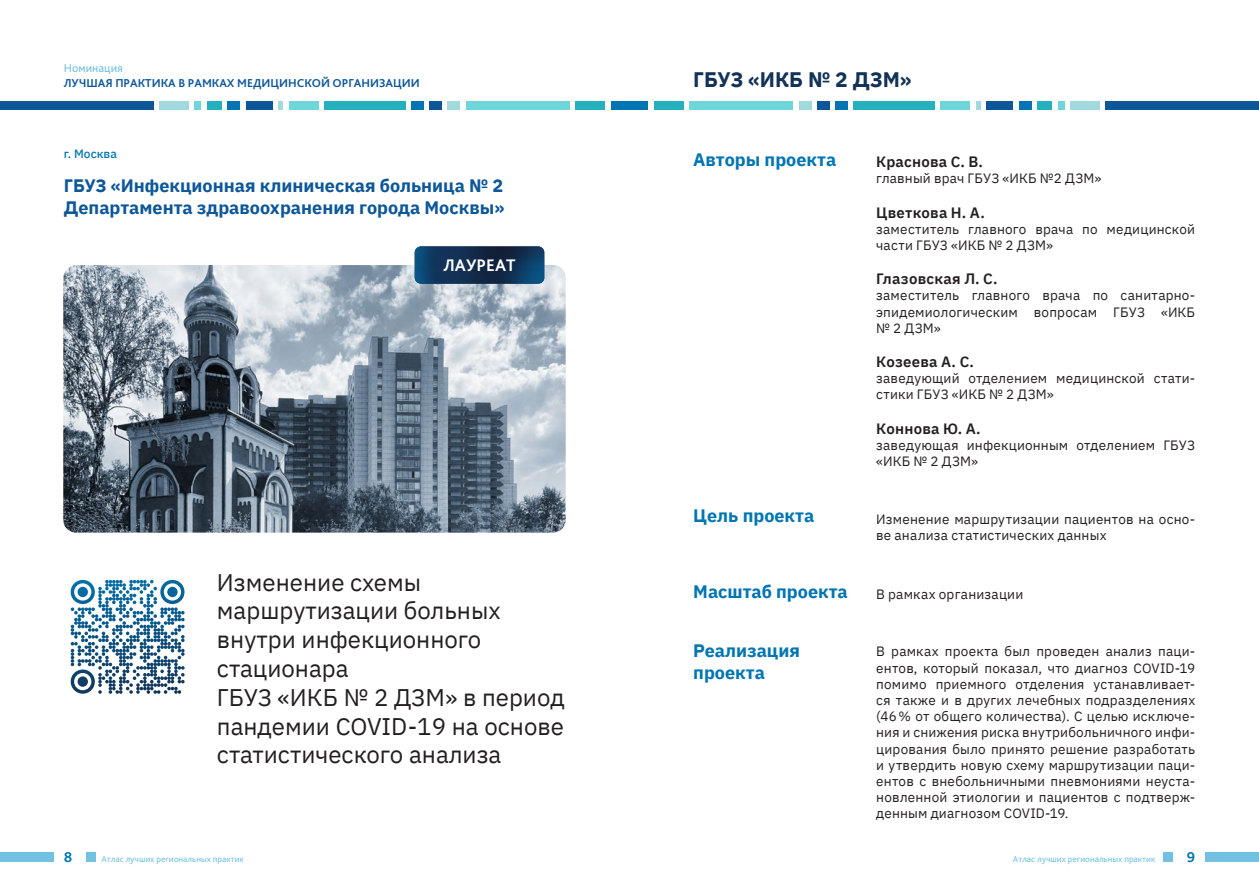
<style>
.page{position:relative;width:1259px;height:893px;background:#fff}
.page>*{position:absolute;margin:0;border:0;box-sizing:border-box;transform-origin:0 0}
.t1{font:24px/28.8px "IBM Plex Sans";color:#231f20}
.clinic_big_name{font:700 21px "IBM Plex Sans";color:#123357}
.zag1{font:700 18px/21.6px "IBM Plex Sans";color:#0d5799}
.blue_text{font:700 18px/21.6px "IBM Plex Sans";color:#0075b3}
.t2{font:700 17.55px "Bliss Pro";color:#fff}
.text{font:600 15px "IBM Plex Sans";letter-spacing:.015em;color:#231f20}
.t3{font:700 15px "Bliss Pro";color:#0075b3}
.text-2{font:13.5px/16.2px "IBM Plex Sans";letter-spacing:.015em;color:#231f20}
.t4{font:700 12px "Bliss Pro";color:#0d5799}
.t5{font:12px "Bliss Pro";color:#73c1e0}
.t6{font:500 12px "IBM Plex Sans";color:#0075b3}
.t7{font:9px "Bliss Pro";color:#73c1e0}
</style>
<div class="page">
<div style="left:0;top:852px;width:54px;height:10px;background:#73c1e0"></div>
<div style="left:86px;top:852px;width:10px;height:10px;background:#73c1e0"></div>
<div style="left:1205px;top:852px;width:54px;height:10px;background:#73c1e0"></div>
<div style="left:1163px;top:852px;width:9px;height:10px;background:#73c1e0"></div>
<div style="left:0;top:101px;width:153px;height:8px;background:#0d5799"></div>
<div style="left:159px;top:101px;width:29px;height:8px;background:#a1d9de"></div>
<div style="left:289px;top:101px;width:29px;height:8px;background:#6ed6d9"></div>
<div style="left:576px;top:101px;width:29px;height:8px;background:#24b0bd"></div>
<div style="left:324px;top:101px;width:81px;height:8px;background:#24b0bd"></div>
<div style="left:466px;top:101px;width:104px;height:8px;background:#6ed6d9"></div>
<div style="left:278px;top:101px;width:5px;height:8px;background:#a1d9de"></div>
<div style="left:194px;top:101px;width:7px;height:8px;background:#6ed6d9"></div>
<div style="left:207px;top:101px;width:15px;height:8px;background:#24b0bd"></div>
<div style="left:228px;top:101px;width:12px;height:8px;background:#0075b3"></div>
<div style="left:411px;top:101px;width:13px;height:8px;background:#0075b3"></div>
<div style="left:611px;top:101px;width:18px;height:8px;background:#0075b3"></div>
<div style="left:429px;top:101px;width:13px;height:8px;background:#0d5799"></div>
<div style="left:448px;top:101px;width:12px;height:8px;background:#a1d9de"></div>
<div style="left:246px;top:101px;width:26px;height:8px;background:#0d5799"></div>
<div style="left:1105px;top:101px;width:154px;height:8px;background:#0d5799"></div>
<div style="left:1070px;top:101px;width:29px;height:8px;background:#a1d9de"></div>
<div style="left:941px;top:101px;width:29px;height:8px;background:#6ed6d9"></div>
<div style="left:654px;top:101px;width:29px;height:8px;background:#24b0bd"></div>
<div style="left:853px;top:101px;width:82px;height:8px;background:#24b0bd"></div>
<div style="left:689px;top:101px;width:104px;height:8px;background:#6ed6d9"></div>
<svg style="left:976px;top:101px;width:4px;height:8px"></svg>
<div style="left:1058px;top:101px;width:6px;height:8px;background:#6ed6d9"></div>
<div style="left:1037px;top:101px;width:15px;height:8px;background:#24b0bd"></div>
<div style="left:1019px;top:101px;width:12px;height:8px;background:#0075b3"></div>
<div style="left:835px;top:101px;width:12px;height:8px;background:#0075b3"></div>
<div style="left:629px;top:101px;width:19px;height:8px;background:#0075b3"></div>
<div style="left:817px;top:101px;width:12px;height:8px;background:#0d5799"></div>
<div style="left:799px;top:101px;width:12px;height:8px;background:#a1d9de"></div>
<div style="left:986px;top:101px;width:27px;height:8px;background:#0d5799"></div>
<img style="left:63px;top:265px;width:503px;height:268px">
<svg style="left:70px;top:579px;width:115px;height:115px"></svg>
<img style="left:415px;top:246px;width:129px;height:38px">
<p class="t5" style="left:64px;top:61px;width:61px">Номинация</p>
<p class="t4" style="left:64px;top:75px;width:357px">ЛУЧШАЯ ПРАКТИКА В РАМКАХ МЕДИЦИНСКОЙ ОРГАНИЗАЦИИ</p>
<p class="clinic_big_name" style="left:693px;top:63px;width:220px">ГБУЗ «ИКБ № 2 ДЗМ»</p>
<p class="t6" style="left:64px;top:145px;width:55px">г. Москва</p>
<p class="zag1" style="left:64px;top:174px;width:442px">ГБУЗ «Инфекционная клиническая больница № 2<br>Департамента здравоохранения города Москвы»</p>
<p class="t2" style="left:443px;top:255px;width:74px">ЛАУРЕАТ</p>
<p class="t1" style="left:217px;top:566px;width:349px">Изменение схемы маршрутизации больных внутри инфекционного стационара<br>ГБУЗ «ИКБ № 2 ДЗМ» в период пандемии COVID-19 на основе статистического анализа</p>
<p class="blue_text" style="left:693px;top:147px;width:144px">Авторы проекта</p>
<p class="text" style="left:876px;top:150px;width:108px">Краснова С. В.</p>
<p class="text-2" style="left:876px;top:169px;width:227px">главный врач ГБУЗ «ИКБ №2 ДЗМ»</p>
<p class="text" style="left:876px;top:200px;width:110px">Цветкова Н. А.</p>
<p class="text-2" style="left:876px;top:220px;width:320px">заместитель главного врача по медицинской части ГБУЗ «ИКБ № 2 ДЗМ»</p>
<p class="text" style="left:876px;top:267px;width:123px">Глазовская Л. С.</p>
<p class="text-2" style="left:876px;top:286px;width:320px;text-align:justify">заместитель главного врача по санитарно&shy;эпидемиологическим вопросам ГБУЗ «ИКБ № 2 ДЗМ»</p>
<p class="text" style="left:876px;top:350px;width:99px">Козеева А. С.</p>
<p class="text-2" style="left:876px;top:369px;width:320px">заведующий отделением медицинской стати&shy;стики ГБУЗ «ИКБ № 2 ДЗМ»</p>
<p class="text" style="left:876px;top:416px;width:106px">Коннова Ю. А.</p>
<p class="text-2" style="left:876px;top:436px;width:320px">заведующая инфекционным отделением ГБУЗ «ИКБ № 2 ДЗМ»</p>
<p class="blue_text" style="left:693px;top:504px;width:122px">Цель проекта</p>
<p class="text-2" style="left:876px;top:510px;width:320px">Изменение маршрутизации пациентов на осно&shy;ве анализа статистических данных</p>
<p class="blue_text" style="left:693px;top:579px;width:156px">Масштаб проекта</p>
<p class="text-2" style="left:876px;top:585px;width:149px">В рамках организации</p>
<p class="blue_text" style="left:693px;top:639px;width:108px">Реализация проекта</p>
<p class="text-2" style="left:876px;top:642px;width:320px;text-align:justify">В рамках проекта был проведен анализ паци&shy;ентов, который показал, что диагноз COVID-19 помимо приемного отделения устанавливает&shy;ся также и в других лечебных подразделениях (46% от общего количества). С целью исключе&shy;ния и снижения риска внутрибольничного инфи&shy;цирования было принято решение разработать и утвердить новую схему маршрутизации паци&shy;ентов с внебольничными пневмониями неуста&shy;новленной этиологии и пациентов с подтверж&shy;денным диагнозом COVID-19.</p>
<p class="t3" style="left:64px;top:848px;width:10px">8</p>
<p class="t7" style="left:101px;top:853px;width:144px">Атлас лучших региональных практик</p>
<p class="t7" style="left:1013px;top:853px;width:144px">Атлас лучших региональных практик</p>
<p class="t3" style="left:1186px;top:847px;width:10px">9</p>
</div>
